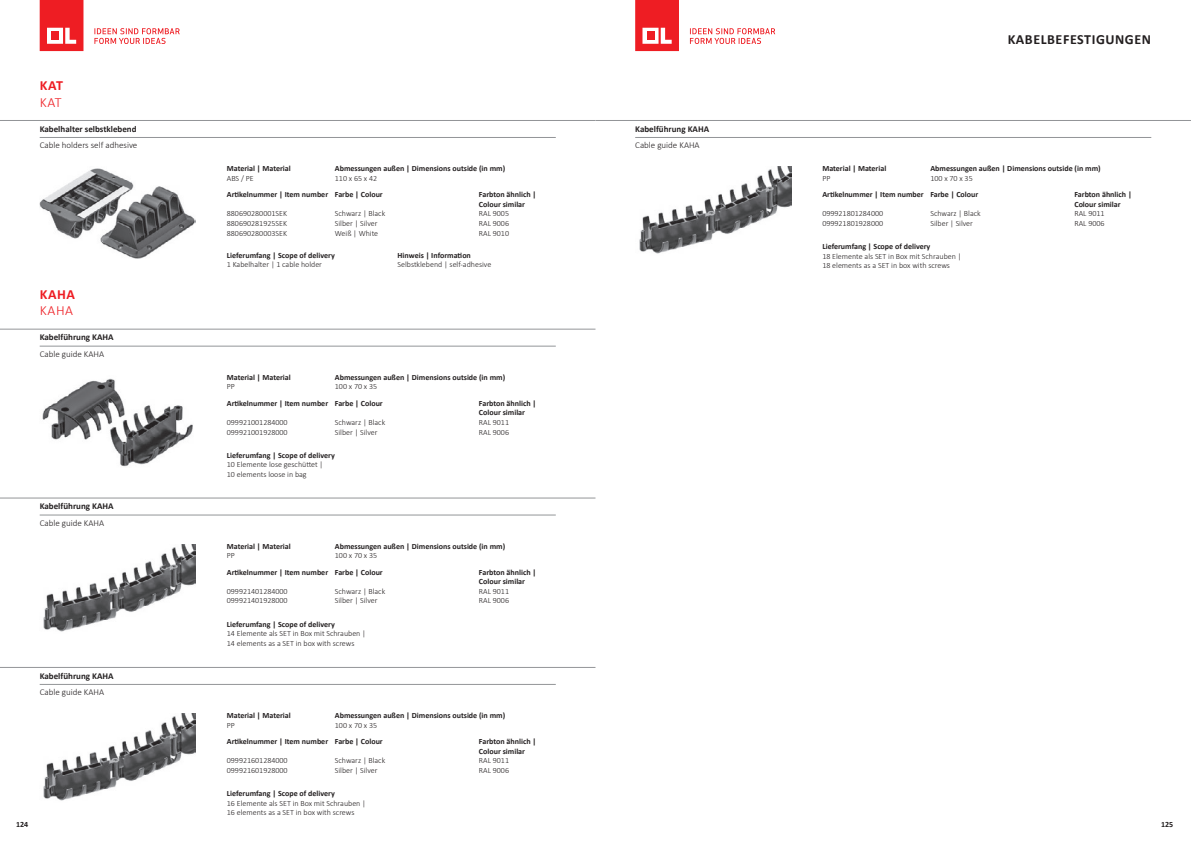
<style>
.page{position:relative;width:1191px;height:842px;background:#fff}
.page>*{position:absolute;margin:0;border:0;box-sizing:border-box;transform-origin:0 0}
.t1{font:700 14px "Calibri";letter-spacing:.04em;color:#231f20}
.t2{font:700 14px "Calibri";letter-spacing:.04em;color:#ee1d23}
.t3{font:300 14px "Calibri";letter-spacing:.04em;color:#ee1d23}
.t4{font:700 9px "Calibri";color:#231f20}
.t5{font:300 9px "Calibri";color:#231f20}
.t6{font:700 8px/9.6px "Calibri";color:#231f20}
.t7{font:300 8px/9.6px "Calibri";color:#231f20}
</style>
<div class="page">
<svg style="left:690px;top:28px;width:85px;height:16px"></svg>
<svg style="left:635px;top:0;width:44px;height:51px;background:#f03a3f"></svg>
<svg style="left:94px;top:28px;width:86px;height:16px"></svg>
<svg style="left:40px;top:0;width:43px;height:51px;background:#f03a3f"></svg>
<img style="left:40px;top:168px;width:156px;height:90px">
<hr style="left:0;top:120px;width:595px;height:1px;background:#939598">
<hr style="left:40px;top:137px;width:516px;height:1px;background:#939598">
<img style="left:42px;top:378px;width:151px;height:89px">
<hr style="left:0;top:329px;width:595px;height:1px;background:#939598">
<hr style="left:40px;top:346px;width:516px;height:1px;background:#939598">
<img style="left:43px;top:544px;width:153px;height:88px">
<hr style="left:0;top:497px;width:595px;height:1px;background:#939598">
<hr style="left:40px;top:514px;width:516px;height:1px;background:#939598">
<img style="left:43px;top:714px;width:153px;height:87px">
<hr style="left:0;top:667px;width:595px;height:1px;background:#939598">
<hr style="left:40px;top:684px;width:516px;height:1px;background:#939598">
<img style="left:639px;top:167px;width:152px;height:87px">
<hr style="left:595px;top:120px;width:596px;height:1px;background:#939598">
<hr style="left:635px;top:137px;width:516px;height:1px;background:#939598">
<h1 class="t2" style="left:40px;top:75px;width:25px">KAT</h1>
<h1 class="t3" style="left:40px;top:93px;width:23px">KAT</h1>
<p class="t4" style="left:40px;top:122px;width:98px">Kabelhalter selbstklebend</p>
<p class="t5" style="left:40px;top:140px;width:99px">Cable holders self adhesive</p>
<h1 class="t2" style="left:40px;top:284px;width:37px">KAHA</h1>
<h1 class="t3" style="left:40px;top:302px;width:35px">KAHA</h1>
<p class="t4" style="left:40px;top:331px;width:76px">Kabelführung KAHA</p>
<p class="t5" style="left:40px;top:348px;width:66px">Cable guide KAHA</p>
<p class="t4" style="left:40px;top:500px;width:76px">Kabelführung KAHA</p>
<p class="t5" style="left:40px;top:517px;width:66px">Cable guide KAHA</p>
<p class="t4" style="left:40px;top:669px;width:76px">Kabelführung KAHA</p>
<p class="t5" style="left:40px;top:686px;width:66px">Cable guide KAHA</p>
<p class="t6" style="left:227px;top:163px;width:66px">Material | Material</p>
<p class="t6" style="left:335px;top:163px;width:172px">Abmessungen außen | Dimensions outside (in mm)</p>
<p class="t7" style="left:227px;top:173px;width:28px">ABS / PE</p>
<p class="t7" style="left:335px;top:173px;width:44px">110 x 65 x 42</p>
<p class="t6" style="left:227px;top:189px;width:157px">Artikelnummer | Item number Farbe | Colour</p>
<p class="t6" style="left:479px;top:189px;width:59px">Farbton ähnlich |<br>Colour similar</p>
<p class="t7" style="left:227px;top:209px;width:62px">880690280001SEK</p>
<p class="t7" style="left:335px;top:209px;width:52px">Schwarz | Black</p>
<p class="t7" style="left:479px;top:209px;width:32px">RAL 9005</p>
<p class="t7" style="left:227px;top:218px;width:62px">880690281925SEK</p>
<p class="t7" style="left:335px;top:218px;width:44px">Silber | Silver</p>
<p class="t7" style="left:479px;top:218px;width:32px">RAL 9006</p>
<p class="t7" style="left:227px;top:228px;width:62px">880690280003SEK</p>
<p class="t7" style="left:335px;top:228px;width:45px">Weiß | White</p>
<p class="t7" style="left:479px;top:228px;width:32px">RAL 9010</p>
<p class="t6" style="left:227px;top:250px;width:110px">Lieferumfang | Scope of delivery</p>
<p class="t7" style="left:227px;top:260px;width:97px">1 Kabelhalter | 1 cable holder</p>
<p class="t6" style="left:397px;top:250px;width:75px">Hinweis | Information</p>
<p class="t7" style="left:397px;top:260px;width:95px">Selbstklebend | self-adhesive</p>
<p class="t6" style="left:227px;top:372px;width:66px">Material | Material</p>
<p class="t6" style="left:335px;top:372px;width:172px">Abmessungen außen | Dimensions outside (in mm)</p>
<p class="t7" style="left:227px;top:382px;width:10px">PP</p>
<p class="t7" style="left:335px;top:382px;width:44px">100 x 70 x 35</p>
<p class="t6" style="left:227px;top:398px;width:157px">Artikelnummer | Item number Farbe | Colour</p>
<p class="t6" style="left:479px;top:398px;width:59px">Farbton ähnlich |<br>Colour similar</p>
<p class="t7" style="left:227px;top:417px;width:62px">099921001284000</p>
<p class="t7" style="left:335px;top:417px;width:52px">Schwarz | Black</p>
<p class="t7" style="left:479px;top:417px;width:32px">RAL 9011</p>
<p class="t7" style="left:227px;top:427px;width:62px">099921001928000</p>
<p class="t7" style="left:335px;top:427px;width:44px">Silber | Silver</p>
<p class="t7" style="left:479px;top:427px;width:32px">RAL 9006</p>
<p class="t6" style="left:227px;top:450px;width:110px">Lieferumfang | Scope of delivery</p>
<p class="t7" style="left:227px;top:460px;width:98px">10 Elemente lose geschüttet |<br>10 elements loose in bag</p>
<p class="t6" style="left:227px;top:541px;width:66px">Material | Material</p>
<p class="t6" style="left:335px;top:541px;width:172px">Abmessungen außen | Dimensions outside (in mm)</p>
<p class="t7" style="left:227px;top:551px;width:10px">PP</p>
<p class="t7" style="left:335px;top:551px;width:44px">100 x 70 x 35</p>
<p class="t6" style="left:227px;top:567px;width:157px">Artikelnummer | Item number Farbe | Colour</p>
<p class="t6" style="left:479px;top:567px;width:59px">Farbton ähnlich |<br>Colour similar</p>
<p class="t7" style="left:227px;top:586px;width:62px">099921401284000</p>
<p class="t7" style="left:335px;top:586px;width:52px">Schwarz | Black</p>
<p class="t7" style="left:479px;top:586px;width:32px">RAL 9011</p>
<p class="t7" style="left:227px;top:596px;width:62px">099921401928000</p>
<p class="t7" style="left:335px;top:596px;width:44px">Silber | Silver</p>
<p class="t7" style="left:479px;top:596px;width:32px">RAL 9006</p>
<p class="t6" style="left:227px;top:619px;width:110px">Lieferumfang | Scope of delivery</p>
<p class="t7" style="left:227px;top:629px;width:140px">14 Elemente als SET in Box mit Schrauben |<br>14 elements as a SET in box with screws</p>
<p class="t6" style="left:227px;top:710px;width:66px">Material | Material</p>
<p class="t6" style="left:335px;top:710px;width:172px">Abmessungen außen | Dimensions outside (in mm)</p>
<p class="t7" style="left:227px;top:720px;width:10px">PP</p>
<p class="t7" style="left:335px;top:720px;width:44px">100 x 70 x 35</p>
<p class="t6" style="left:227px;top:736px;width:157px">Artikelnummer | Item number Farbe | Colour</p>
<p class="t6" style="left:479px;top:736px;width:59px">Farbton ähnlich |<br>Colour similar</p>
<p class="t7" style="left:227px;top:756px;width:62px">099921601284000</p>
<p class="t7" style="left:335px;top:756px;width:52px">Schwarz | Black</p>
<p class="t7" style="left:479px;top:756px;width:32px">RAL 9011</p>
<p class="t7" style="left:227px;top:765px;width:62px">099921601928000</p>
<p class="t7" style="left:335px;top:765px;width:44px">Silber | Silver</p>
<p class="t7" style="left:479px;top:765px;width:32px">RAL 9006</p>
<p class="t6" style="left:227px;top:788px;width:110px">Lieferumfang | Scope of delivery</p>
<p class="t7" style="left:227px;top:798px;width:140px">16 Elemente als SET in Box mit Schrauben |<br>16 elements as a SET in box with screws</p>
<p class="t4" style="left:635px;top:122px;width:76px">Kabelführung KAHA</p>
<p class="t5" style="left:635px;top:140px;width:66px">Cable guide KAHA</p>
<h1 class="t1" style="left:1007px;top:30px;width:145px">KABELBEFESTIGUNGEN</h1>
<p class="t6" style="left:822px;top:163px;width:66px">Material | Material</p>
<p class="t6" style="left:930px;top:163px;width:172px">Abmessungen außen | Dimensions outside (in mm)</p>
<p class="t7" style="left:822px;top:173px;width:10px">PP</p>
<p class="t7" style="left:930px;top:173px;width:44px">100 x 70 x 35</p>
<p class="t6" style="left:822px;top:189px;width:157px">Artikelnummer | Item number Farbe | Colour</p>
<p class="t6" style="left:1074px;top:189px;width:59px">Farbton ähnlich |<br>Colour similar</p>
<p class="t7" style="left:822px;top:209px;width:62px">099921801284000</p>
<p class="t7" style="left:930px;top:209px;width:52px">Schwarz | Black</p>
<p class="t7" style="left:1074px;top:209px;width:32px">RAL 9011</p>
<p class="t7" style="left:822px;top:218px;width:62px">099921801928000</p>
<p class="t7" style="left:930px;top:218px;width:44px">Silber | Silver</p>
<p class="t7" style="left:1074px;top:218px;width:32px">RAL 9006</p>
<p class="t6" style="left:822px;top:241px;width:110px">Lieferumfang | Scope of delivery</p>
<p class="t7" style="left:822px;top:251px;width:140px">18 Elemente als SET in Box mit Schrauben |<br>18 elements as a SET in box with screws</p>
<p class="t6" style="left:16px;top:819px;width:14px">124</p>
<p class="t6" style="left:1161px;top:819px;width:14px">125</p>
</div>
